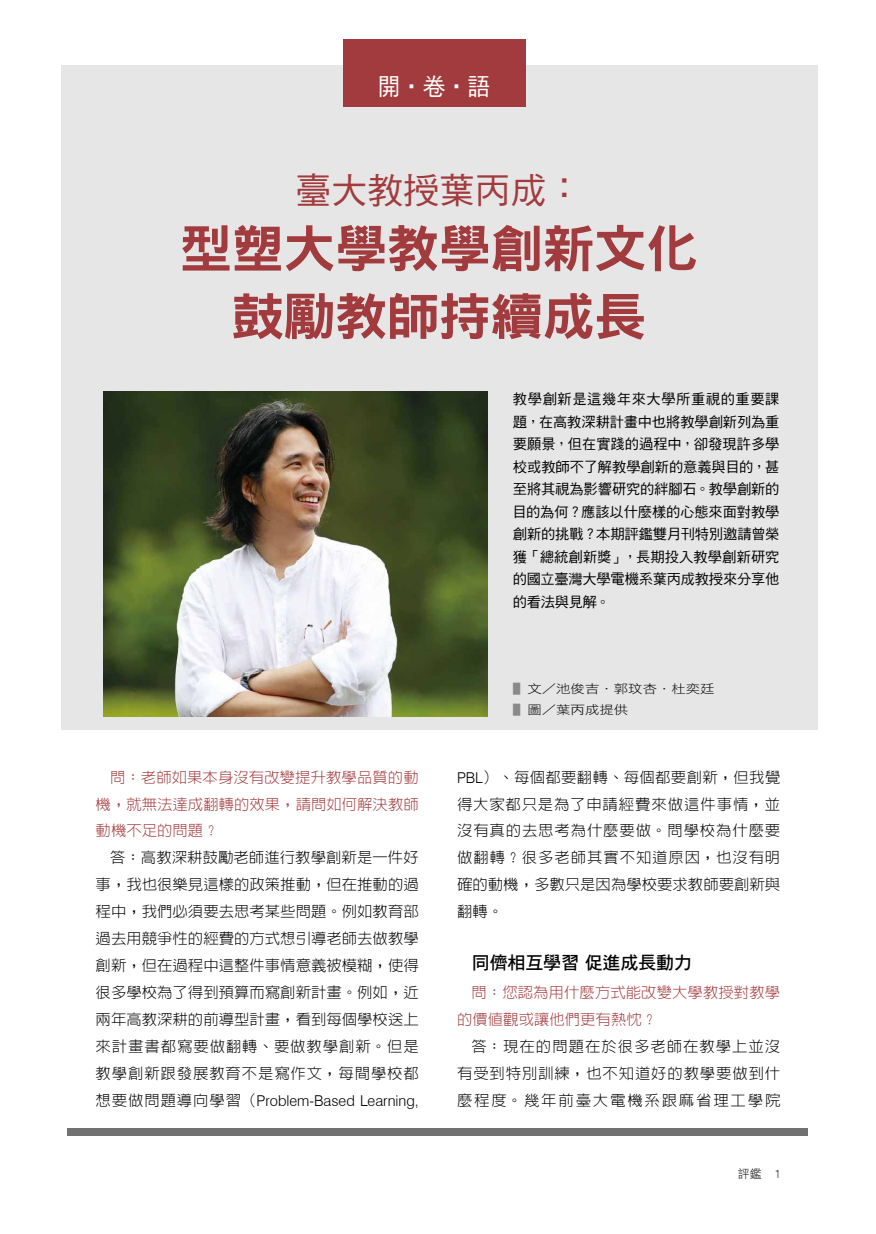
<style>
.page{position:relative;width:876px;height:1234px;background:#fff}
.page>*{position:absolute;margin:0;border:0;box-sizing:border-box;transform-origin:0 0}
.t1{font:50.85px/67.8px "DF Hei Std W9";letter-spacing:-.02em;color:#a23b3d;text-align:center;scale:1.04 1}
.t2{font:35.85px "DF Hei Std W5";color:#a23b3d}
.t3{font:24px "DF Hei Std W5";color:#fff;scale:.95 1}
.t4{font:18px "DF Hei Std W7";letter-spacing:-.01em;color:#000}
.t5{font:300 15px/26.8px "AR Hei B5 HK";letter-spacing:.055em;color:#000;text-align:justify}
.t6{font:300 15px/26.8px "AR Hei B5 HK";letter-spacing:.005em;color:#a23b3d;text-align:justify}
.t7{font:300 15px "Swiss 721 BT";color:#000}
.t8{font:14.25px/22.5px "DF Hei Std W5";letter-spacing:-.015em;color:#000;text-align:justify}
.t9{font:12px/21px "DF Hei Std W3";color:#000;scale:1.2 1}
.t10{font:12px "DF Hei Std W3";color:#000}
.s1{font-family:"AR Hei B5 HK"}
.s2{color:#898989}
.s3{font-family:"Swiss 721 BT"}
</style>
<div class="page">
<div style="left:61px;top:65px;width:756px;height:664px;background:#e6e6e6"></div>
<div style="left:68px;top:1128px;width:740px;height:7px;background:#727171"></div>
<div style="left:343px;top:39px;width:182px;height:68px;background:#a23b3d"></div>
<img style="left:103px;top:392px;width:385px;height:324px">
<h3 class="t3" style="left:378px;top:74px;width:120px">開‧卷‧語</h3>
<h2 class="t2" style="left:296px;top:170px;width:288px">臺大教授葉丙成：</h2>
<h1 class="t1" style="left:180px;top:213px;width:500px">型塑大學教學創新文化鼓勵教師持續成長</h1>
<p class="t8" style="left:513px;top:387px;width:268px">教學創新是這幾年來大學所重視的重要課題，在高教深耕計畫中也將教學創新列為重要願景，但在實踐的過程中，卻發現許多學校或教師不了解教學創新的意義與目的，甚至將其視為影響研究的絆腳石。教學創新的目的為何？應該以什麼樣的心態來面對教學創新的挑戰？本期評鑑雙月刊特別邀請曾榮獲「總統創新獎」，長期投入教學創新研究的國立臺灣大學電機系葉丙成教授來分享他的看法與見解。</p>
<p class="t6" style="left:96px;top:763px;width:325px;text-indent:14px">問：老師如果本身沒有改變提升教學品質的動機，就無法達成翻轉的效果，請問如何解決教師動機不足的問題？</p>
<p class="t5" style="left:96px;top:844px;width:325px;text-indent:14px">答：高教深耕鼓勵老師進行教學創新是一件好事，我也很樂見這樣的政策推動，但在推動的過程中，我們必須要去思考某些問題。例如教育部過去用競爭性的經費的方式想引導老師去做教學創新，但在過程中這整件事情意義被模糊，使得很多學校為了得到預算而寫創新計畫。例如，近兩年高教深耕的前導型計畫，看到每個學校送上來計畫書都寫要做翻轉、要做教學創新。但是教學創新跟發展教育不是寫作文，每間學校都</p>
<p class="t7" style="left:96px;top:1090px;width:325px"><span class="s1">想要做問題導向學習（</span>Problem-Based Learning,</p>
<p class="t9" style="left:513px;top:678px;width:170px"><span class="s2">▌</span>文／池俊吉．郭玟杏．杜奕廷<span class="s2">▌</span>圖／葉丙成提供</p>
<p class="t5" style="left:457px;top:763px;width:325px"><span class="s3">PBL</span>）、每個都要翻轉、每個都要創新，但我覺得大家都只是為了申請經費來做這件事情，並沒有真的去思考為什麼要做。問學校為什麼要做翻轉？很多老師其實不知道原因，也沒有明確的動機，多數只是因為學校要求教師要創新與翻轉。</p>
<p class="t4" style="left:472px;top:952px;width:221px">同儕相互學習 促進成長動力</p>
<p class="t6" style="left:457px;top:978px;width:325px;text-indent:14px">問：您認為用什麼方式能改變大學教授對教學的價值觀或讓他們更有熱忱？</p>
<p class="t5" style="left:457px;top:1032px;width:325px;text-indent:14px">答：現在的問題在於很多老師在教學上並沒有受到特別訓練，也不知道好的教學要做到什麼程度。幾年前臺大電機系跟麻省理工學院</p>
<p class="t10" style="left:738px;top:1167px;width:44px">評鑑 1</p>
</div>
